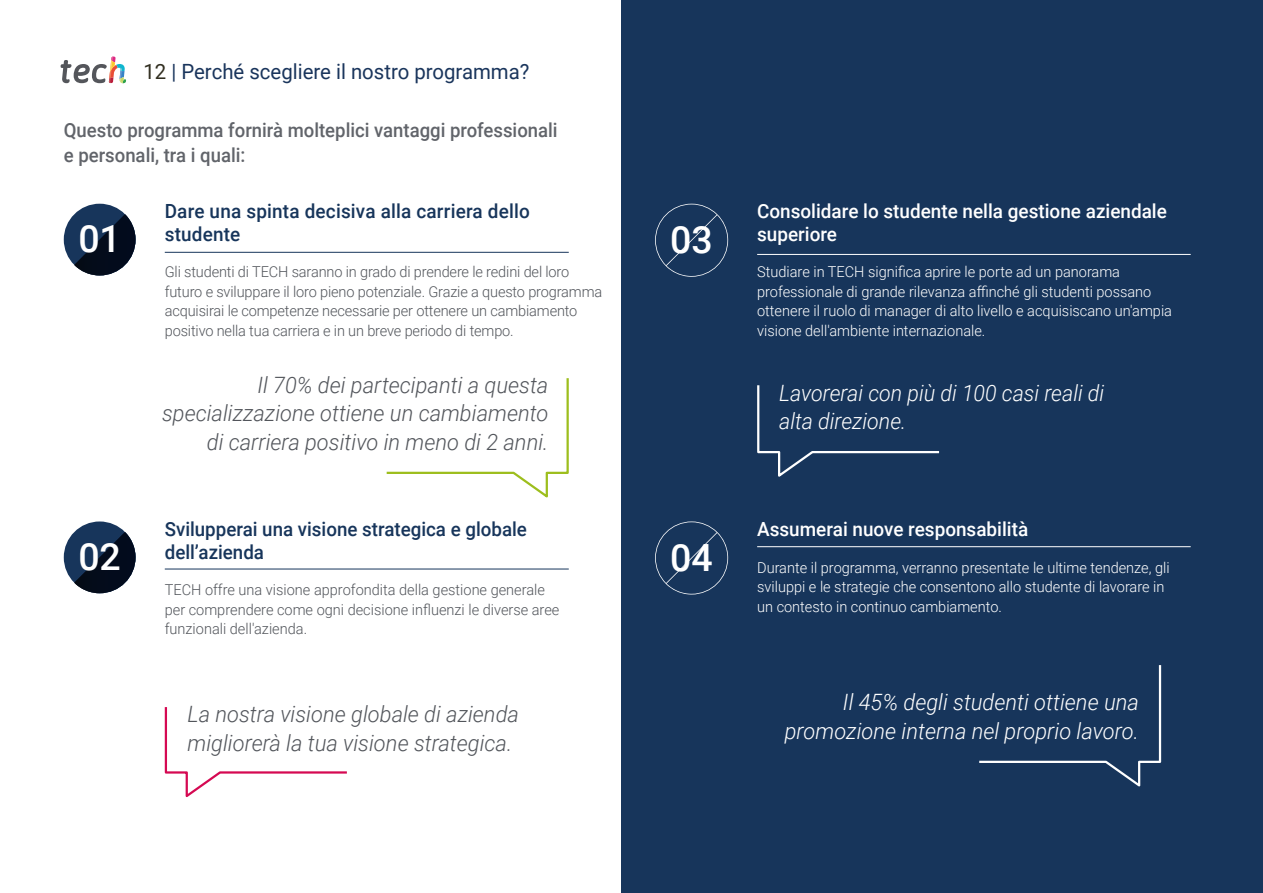
<style>
.page{position:relative;width:1263px;height:893px;background:#fff}
.page>*{position:absolute;margin:0;border:0;box-sizing:border-box;transform-origin:0 0}
.t1{font:500 37.5px "Roboto";color:#fff}
.t2{font:italic 300 22.5px/28.5px "Roboto";color:#52555b;text-align:right}
.t3{font:italic 300 22.5px/28.5px "Roboto";color:#fff;text-align:right}
.t4{font:italic 300 22.5px/28.5px "Roboto";color:#fff;scale:.95 1}
.t5{font:21px "Roboto";color:#1a355c}
.t6{font:500 19.5px/22.5px "Roboto";color:#fff}
.t7{font:500 19.5px/25.5px "Roboto";color:#61646a;scale:.95 1}
.t8{font:500 19.5px/22.5px "Roboto";color:#17355b;scale:.96 1}
.t9{font:500 19.5px/22.5px "Roboto";color:#17355b}
.t10{font:300 15px/19.5px "Roboto";letter-spacing:-.01em;color:#52555b}
.t11{font:300 15px/19.5px "Roboto";color:#fff}
.s1{color:#312e20}
</style>
<div class="page">
<div style="left:621px;top:0;width:642px;height:893px;background:#17355b"></div>
<svg style="left:61px;top:57px;width:65px;height:27px"></svg>
<hr style="left:165px;top:252px;width:404px;height:1px;background:#17355b">
<hr style="left:757px;top:254px;width:434px;height:1px;background:#fff">
<svg style="left:386px;top:378px;width:183px;height:120px"></svg>
<svg style="left:757px;top:385px;width:183px;height:92px"></svg>
<hr style="left:165px;top:569px;width:404px;height:1px;background:#17355b">
<hr style="left:757px;top:546px;width:434px;height:1px;background:#fff">
<svg style="left:979px;top:665px;width:183px;height:122px"></svg>
<svg style="left:164px;top:707px;width:183px;height:90px"></svg>
<svg style="left:655px;top:204px;width:73px;height:73px"></svg>
<svg style="left:655px;top:521px;width:73px;height:73px"></svg>
<div style="left:64px;top:204px;width:72px;height:71px;background:#17355b;border-radius:50%"></div>
<svg style="left:74px;top:214px;width:62px;height:61px"></svg>
<div style="left:64px;top:521px;width:72px;height:72px;background:#17355b;border-radius:50%"></div>
<svg style="left:74px;top:532px;width:62px;height:61px"></svg>
<h3 class="t5" style="left:144px;top:57px;width:387px"><span class="s1">12</span> | Perché scegliere il nostro programma?</h3>
<h3 class="t7" style="left:64px;top:116px;width:521px">Questo programma fornirà molteplici vantaggi professionali e personali, tra i quali:</h3>
<h3 class="t9" style="left:165px;top:199px;width:367px">Dare una spinta decisiva alla carriera dello studente</h3>
<p class="t10" style="left:165px;top:262px;width:439px">Gli studenti di TECH saranno in grado di prendere le redini del loro futuro e sviluppare il loro pieno potenziale. Grazie a questo programma acquisirai le competenze necessarie per ottenere un cambiamento positivo nella tua carriera e in un breve periodo di tempo.</p>
<h2 class="t2" style="left:162px;top:370px;width:388px">Il 70% dei partecipanti a questa specializzazione ottiene un cambiamento di carriera positivo in meno di 2 anni.</h2>
<h1 class="t1" style="left:78px;top:213px;width:44px">01</h1>
<h1 class="t1" style="left:78px;top:530px;width:44px">02</h1>
<h3 class="t8" style="left:165px;top:517px;width:379px">Svilupperai una visione strategica e globale dell’azienda</h3>
<p class="t10" style="left:165px;top:579px;width:396px">TECH offre una visione approfondita della gestione generale per comprendere come ogni decisione influenzi le diverse aree funzionali dell'azienda.</p>
<h1 class="t1" style="left:670px;top:213px;width:44px">03</h1>
<h1 class="t1" style="left:670px;top:531px;width:44px">04</h1>
<h3 class="t6" style="left:757px;top:199px;width:411px">Consolidare lo studente nella gestione aziendale superiore</h3>
<p class="t11" style="left:757px;top:262px;width:416px">Studiare in TECH significa aprire le porte ad un panorama professionale di grande rilevanza affinché gli studenti possano ottenere il ruolo di manager di alto livello e acquisiscano un'ampia visione dell'ambiente internazionale.</p>
<h2 class="t4" style="left:779px;top:378px;width:344px">Lavorerai con più di 100 casi reali di alta direzione.</h2>
<h3 class="t6" style="left:757px;top:517px;width:273px">Assumerai nuove responsabilità</h3>
<p class="t11" style="left:757px;top:557px;width:414px">Durante il programma, verranno presentate le ultime tendenze, gli sviluppi e le strategie che consentono allo studente di lavorare in un contesto in continuo cambiamento.</p>
<h2 class="t2" style="left:187px;top:699px;width:333px;text-align:left">La nostra visione globale di azienda migliorerà la tua visione strategica.</h2>
<h2 class="t3" style="left:785px;top:687px;width:356px">Il 45% degli studenti ottiene una promozione interna nel proprio lavoro.</h2>
</div>
